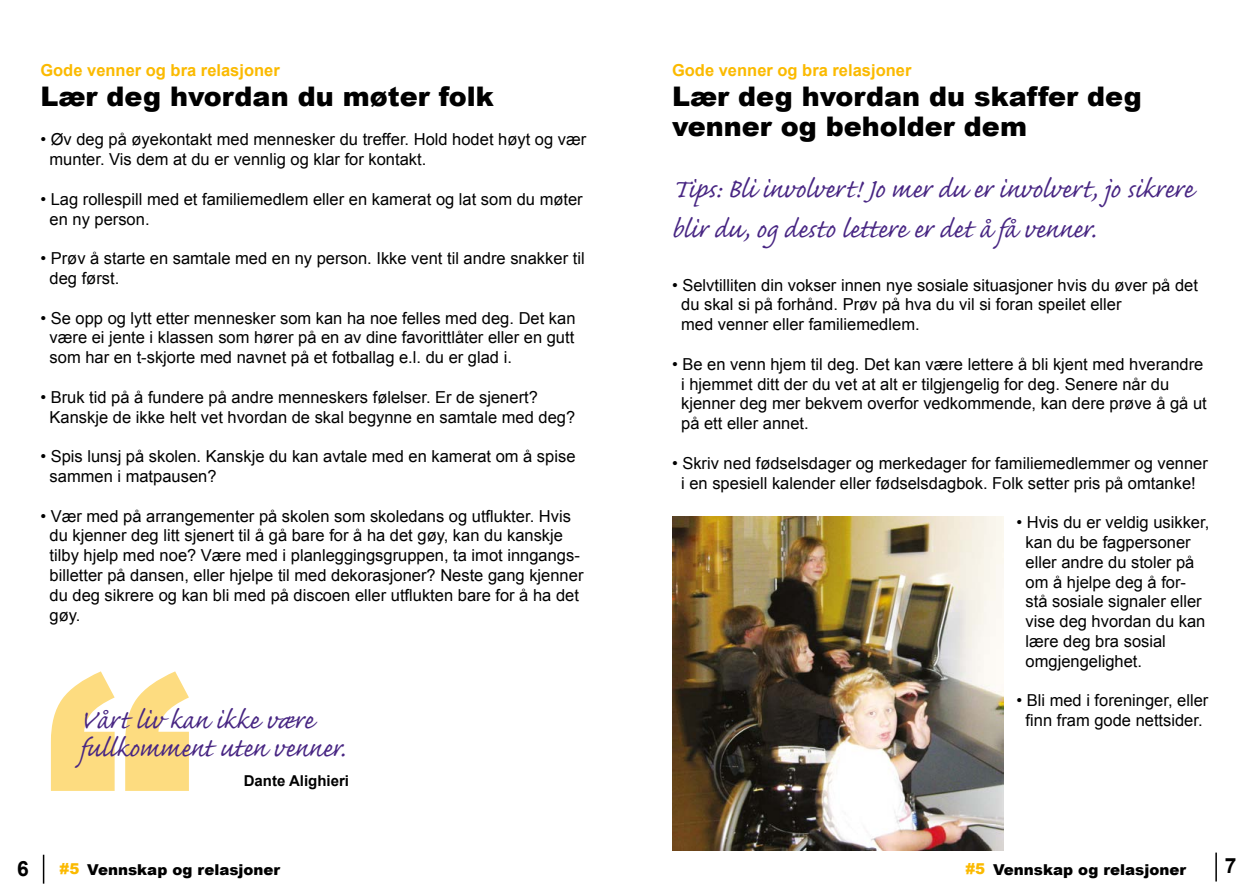
<style>
.page{position:relative;width:1259px;height:893px;background:#fff}
.page>*{position:absolute;margin:0;border:0;box-sizing:border-box;transform-origin:0 0}
.t1{font:900 300px "Arial";color:#fbba00}
.t2{font:33px/28.5px "Caflisch Script";letter-spacing:-.005em;color:#482683}
.t3{font:900 27px/30px "Arial";color:#000}
.t4{font:700 21px "Arial";color:#000}
.t5{font:16.5px/19.8px "Arial";color:#000}
.t6{font:700 16.5px "Arial";color:#fbba00}
.t7{font:900 15px "Arial";color:#000}
.t8{font:700 15px "Arial";color:#000}
.s1{color:#fbba00}
</style>
<div class="page">
<svg style="left:43px;top:855px;width:1px;height:29px"></svg>
<svg style="left:1215px;top:853px;width:1px;height:28px"></svg>
<img style="left:672px;top:517px;width:331px;height:333px">
<p class="t6" style="left:40px;top:59px;width:241px">Gode venner og bra relasjoner</p>
<h3 class="t3" style="left:40px;top:80px;width:455px">Lær deg hvordan du møter folk</h3>
<p class="t5" style="left:50px;top:130px;width:538px;text-indent:-9px">• Øv deg på øyekontakt med mennesker du treffer. Hold hodet høyt og vær munter. Vis dem at du er vennlig og klar for kontakt.</p>
<p class="t5" style="left:50px;top:189px;width:535px;text-indent:-9px">• Lag rollespill med et familiemedlem eller en kamerat og lat som du møter en ny person.</p>
<p class="t5" style="left:50px;top:249px;width:536px;text-indent:-9px">• Prøv å starte en samtale med en ny person. Ikke vent til andre snakker til deg først.</p>
<p class="t5" style="left:50px;top:308px;width:527px;text-align:justify;text-indent:-9px">• Se opp og lytt etter mennesker som kan ha noe felles med deg. Det kan være ei jente i klassen som hører på en av dine favorittlåter eller en gutt som har en t-skjorte med navnet på et fotballag e.l. du er glad i.</p>
<p class="t5" style="left:50px;top:387px;width:527px;text-indent:-9px">• Bruk tid på å fundere på andre menneskers følelser. Er de sjenert?<br>Kanskje de ikke helt vet hvordan de skal begynne en samtale med deg?</p>
<p class="t5" style="left:50px;top:447px;width:527px;text-indent:-9px">• Spis lunsj på skolen. Kanskje du kan avtale med en kamerat om å spise sammen i matpausen?</p>
<p class="t5" style="left:50px;top:506px;width:535px;text-indent:-9px">• Vær med på arrangementer på skolen som skoledans og utflukter. Hvis du kjenner deg litt sjenert til å gå bare for å ha det gøy, kan du kanskje tilby hjelp med noe? Være med i planleggingsgruppen, ta imot inngangs&shy;billetter på dansen, eller hjelpe til med dekorasjoner? Neste gang kjenner du deg sikrere og kan bli med på discoen eller utflukten bare for å ha det gøy.</p>
<h1 class="t1" style="left:43px;top:565px;width:152px">“</h1>
<h2 class="t2" style="left:80px;top:706px;width:266px">Vårt liv kan ikke være fullkomment uten venner.</h2>
<p class="t8" style="left:244px;top:771px;width:107px">Dante Alighieri</p>
<p class="t6" style="left:672px;top:59px;width:241px">Gode venner og bra relasjoner</p>
<h3 class="t3" style="left:672px;top:80px;width:471px">Lær deg hvordan du skaffer deg venner og beholder dem</h3>
<h2 class="t2" style="left:672px;top:170px;width:523px;line-height:39.6px">Tips: Bli involvert! Jo mer du er involvert, jo sikrere blir du, og desto lettere er det å få venner.</h2>
<p class="t5" style="left:681px;top:275px;width:518px;text-indent:-9px">• Selvtilliten din vokser innen nye sosiale situasjoner hvis du øver på det du skal si på forhånd. Prøv på hva du vil si foran speilet eller<br>med venner eller familiemedlem.</p>
<p class="t5" style="left:681px;top:354px;width:527px;text-indent:-9px">• Be en venn hjem til deg. Det kan være lettere å bli kjent med hverandre i hjemmet ditt der du vet at alt er tilgjengelig for deg. Senere når du kjenner deg mer bekvem overfor vedkommende, kan dere prøve å gå ut på ett eller annet.</p>
<p class="t5" style="left:672px;top:453px;width:537px;text-align:center">• Skriv ned fødselsdager og merkedager for familiemedlemmer og venner i en spesiell kalender eller fødselsdagbok. Folk setter pris på omtanke!</p>
<p class="t5" style="left:1025px;top:513px;width:185px;text-indent:-9px">• Hvis du er veldig usikker, kan du be fagpersoner eller andre du stoler på om å hjelpe deg å for&shy;stå sosiale signaler eller vise deg hvordan du kan lære deg bra sosial omgjengelighet.</p>
<p class="t5" style="left:1016px;top:691px;width:193px;text-align:center">• Bli med i foreninger, eller finn fram gode nettsider.</p>
<p class="t4" style="left:17px;top:854px;width:13px">6</p>
<p class="t7" style="left:60px;top:859px;width:222px"><span class="s1">#5</span> Vennskap og relasjoner</p>
<p class="t7" style="left:965px;top:859px;width:222px"><span class="s1">#5</span> Vennskap og relasjoner</p>
<p class="t4" style="left:1225px;top:852px;width:13px">7</p>
</div>
